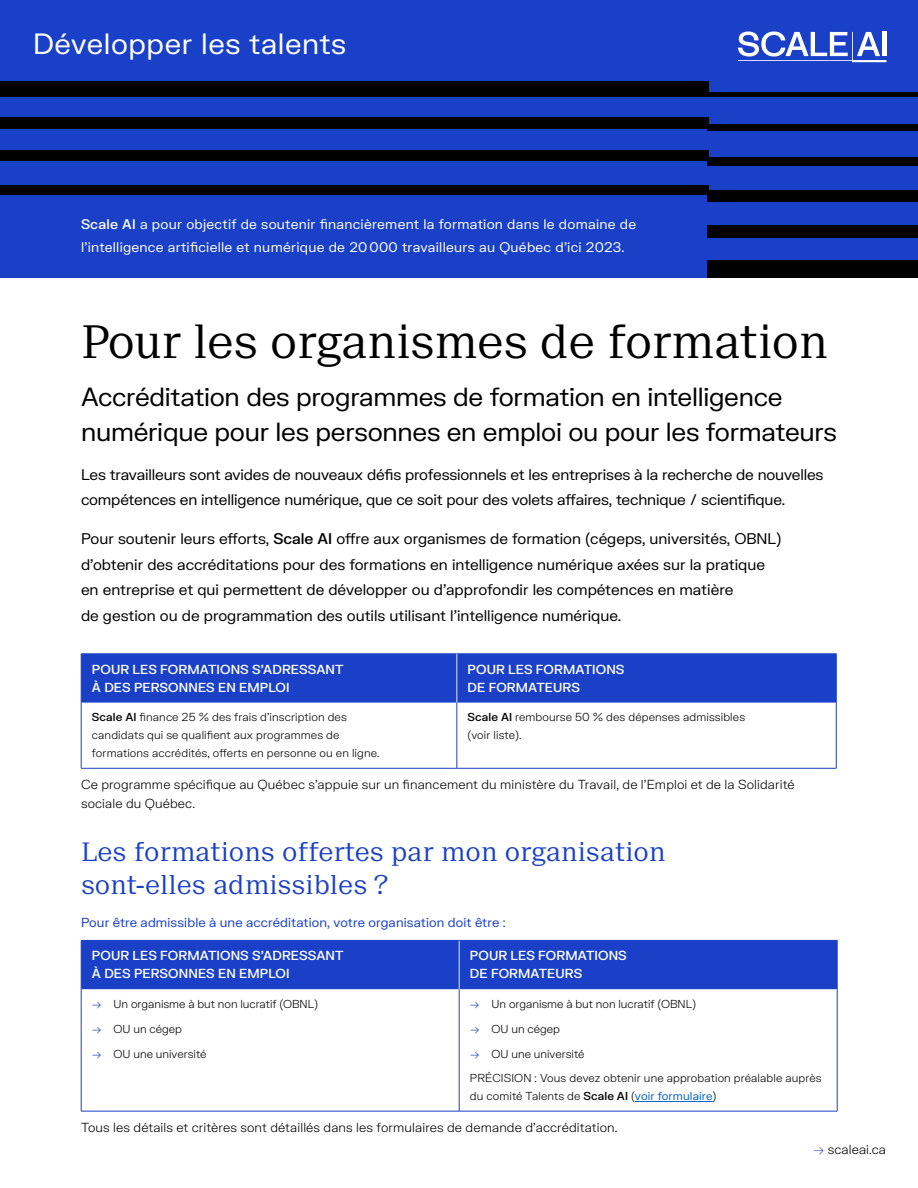
<style>
.page{position:relative;width:918px;height:1188px;background:#fff}
.page>*{position:absolute;margin:0;border:0;box-sizing:border-box;transform-origin:0 0}
.t1{font:300 45px "Suisse Neue";letter-spacing:-.01em;color:#000}
.t2{font:28.5px "FK Grotesk";letter-spacing:.02em;color:#fff}
.t3{font:25.5px/34.5px "FK Grotesk";letter-spacing:-.01em;color:#000}
.t4{font:300 25.5px/33px "Suisse Neue";color:#1a40c7}
.t5{font:15px/25.5px "FK Grotesk";color:#000}
.t6{font:13.5px/22.5px "FK Grotesk";letter-spacing:.02em;color:#fff}
.t7{font:300 12.75px/19.5px "FK Grotesk";letter-spacing:.01em;color:#000}
.t8{font:500 12.75px/18px "FK Grotesk";letter-spacing:.01em;color:#fff}
.t9{font:12.75px "FK Grotesk";letter-spacing:.01em;color:#1a40c7}
.t10{font:300 11.25px/18px "FK Grotesk";letter-spacing:.01em;color:#000}
.s1{font-weight:500}
.s2{color:#1a40c7}
.s3{font-weight:400;color:#0563c1}
</style>
<div class="page">
<div style="left:82px;top:655px;width:754px;height:48px;background:#1a40c7"></div>
<hr style="left:81px;top:654px;width:376px;height:1px;background:#1a40c7">
<hr style="left:81px;top:654px;width:1px;height:49px;background:#1a40c7">
<hr style="left:457px;top:654px;width:379px;height:1px;background:#1a40c7">
<hr style="left:836px;top:654px;width:1px;height:49px;background:#1a40c7">
<hr style="left:457px;top:654px;width:1px;height:49px;background:#e6e6e6">
<hr style="left:836px;top:703px;width:1px;height:65px;background:#1a40c7">
<hr style="left:457px;top:768px;width:379px;height:1px;background:#1a40c7">
<hr style="left:81px;top:703px;width:1px;height:65px;background:#1a40c7">
<hr style="left:457px;top:703px;width:1px;height:65px;background:#1a40c7">
<hr style="left:81px;top:768px;width:376px;height:1px;background:#1a40c7">
<div style="left:82px;top:941px;width:755px;height:48px;background:#1a40c7"></div>
<hr style="left:81px;top:989px;width:1px;height:122px;background:#1a40c7">
<hr style="left:81px;top:1111px;width:378px;height:1px;background:#1a40c7">
<hr style="left:459px;top:989px;width:1px;height:122px;background:#1a40c7">
<hr style="left:837px;top:989px;width:1px;height:122px;background:#1a40c7">
<hr style="left:459px;top:1111px;width:378px;height:1px;background:#1a40c7">
<hr style="left:459px;top:941px;width:1px;height:48px;background:#e6e6e6">
<hr style="left:81px;top:940px;width:378px;height:1px;background:#1a40c7">
<hr style="left:81px;top:941px;width:1px;height:48px;background:#1a40c7">
<hr style="left:459px;top:940px;width:378px;height:1px;background:#1a40c7">
<hr style="left:837px;top:941px;width:1px;height:48px;background:#1a40c7">
<hr style="left:635px;top:1101px;width:78px;height:1px;background:#0563c1">
<div style="left:0;top:0;width:918px;height:278px;background:#1a40c7"></div>
<div style="left:708px;top:260px;width:210px;height:18px;background:#000"></div>
<div style="left:708px;top:225px;width:210px;height:13px;background:#000"></div>
<div style="left:708px;top:190px;width:210px;height:12px;background:#000"></div>
<div style="left:708px;top:157px;width:210px;height:9px;background:#000"></div>
<div style="left:708px;top:125px;width:210px;height:6px;background:#000"></div>
<div style="left:708px;top:92px;width:210px;height:5px;background:#000"></div>
<div style="left:0;top:82px;width:709px;height:15px;background:#000"></div>
<div style="left:0;top:117px;width:709px;height:11px;background:#000"></div>
<div style="left:0;top:150px;width:709px;height:11px;background:#000"></div>
<svg style="left:738px;top:31px;width:148px;height:31px"></svg>
<div style="left:0;top:185px;width:709px;height:9px;background:#000"></div>
<h2 class="t2" style="left:33px;top:23px;width:315px">Développer les talents</h2>
<p class="t6" style="left:81px;top:212px;width:557px"><span class="s1">Scale AI</span> a pour objectif de soutenir financièrement la formation dans le domaine de l’intelligence artificielle et numérique de 20000 travailleurs au Québec d’ici 2023.</p>
<h1 class="t1" style="left:81px;top:316px;width:748px">Pour les organismes de formation</h1>
<h3 class="t3" style="left:81px;top:378px;width:758px">Accréditation des programmes de formation en intelligence numérique pour les personnes en emploi ou pour les formateurs</h3>
<p class="t5" style="left:81px;top:460px;width:744px">Les travailleurs sont avides de nouveaux défis professionnels et les entreprises à la recherche de nouvelles compétences en intelligence numérique, que ce soit pour des volets affaires, technique / scientifique.</p>
<p class="t5" style="left:81px;top:525px;width:702px">Pour soutenir leurs efforts, <span class="s1">Scale AI</span> offre aux organismes de formation (cégeps, universités, OBNL) d’obtenir des accréditations pour des formations en intelligence numérique axées sur la pratique en entreprise et qui permettent de développer ou d’approfondir les compétences en matière<br>de gestion ou de programmation des outils utilisant l’intelligence numérique.</p>
<p class="t8" style="left:92px;top:659px;width:253px">POUR LES FORMATIONS S’ADRESSANT<br>À DES PERSONNES EN EMPLOI</p>
<p class="t8" style="left:468px;top:659px;width:158px">POUR LES FORMATIONS<br>DE FORMATEURS</p>
<p class="t10" style="left:92px;top:708px;width:289px"><span class="s1">Scale AI</span> finance 25 % des frais d’inscription des candidats qui se qualifient aux programmes de formations accrédités, offerts en personne ou en ligne.</p>
<p class="t10" style="left:468px;top:708px;width:279px"><span class="s1">Scale AI</span> rembourse 50 % des dépenses admissibles (voir liste).</p>
<p class="t7" style="left:81px;top:773px;width:715px">Ce programme spécifique au Québec s’appuie sur un financement du ministère du Travail, de l’Emploi et de la Solidarité sociale du Québec.</p>
<h3 class="t4" style="left:81px;top:836px;width:586px">Les formations offertes par mon organisation sont-elles admissibles ?</h3>
<p class="t9" style="left:81px;top:913px;width:426px">Pour être admissible à une accréditation, votre organisation doit être :</p>
<p class="t8" style="left:92px;top:946px;width:253px">POUR LES FORMATIONS S’ADRESSANT<br>À DES PERSONNES EN EMPLOI</p>
<p class="t8" style="left:470px;top:946px;width:158px">POUR LES FORMATIONS<br>DE FORMATEURS</p>
<p class="t10" style="left:92px;top:994px;width:228px"><span class="s2">→</span> Un organisme à but non lucratif (OBNL)</p>
<p class="t10" style="left:92px;top:1019px;width:91px"><span class="s2">→</span> OU un cégep</p>
<p class="t10" style="left:92px;top:1044px;width:116px"><span class="s2">→</span> OU une université</p>
<p class="t10" style="left:470px;top:994px;width:228px"><span class="s2">→</span> Un organisme à but non lucratif (OBNL)</p>
<p class="t10" style="left:470px;top:1019px;width:91px"><span class="s2">→</span> OU un cégep</p>
<p class="t10" style="left:470px;top:1044px;width:116px"><span class="s2">→</span> OU une université</p>
<p class="t10" style="left:470px;top:1068px;width:353px">PRÉCISION : Vous devez obtenir une approbation préalable auprès du comité Talents de <span class="s1">Scale AI</span> (<span class="s3">voir formulaire</span>)</p>
<p class="t7" style="left:81px;top:1116px;width:538px">Tous les détails et critères sont détaillés dans les formulaires de demande d’accréditation.</p>
<p class="t7" style="left:813px;top:1139px;width:74px"><span class="s2">→</span> scaleai.ca</p>
</div>
